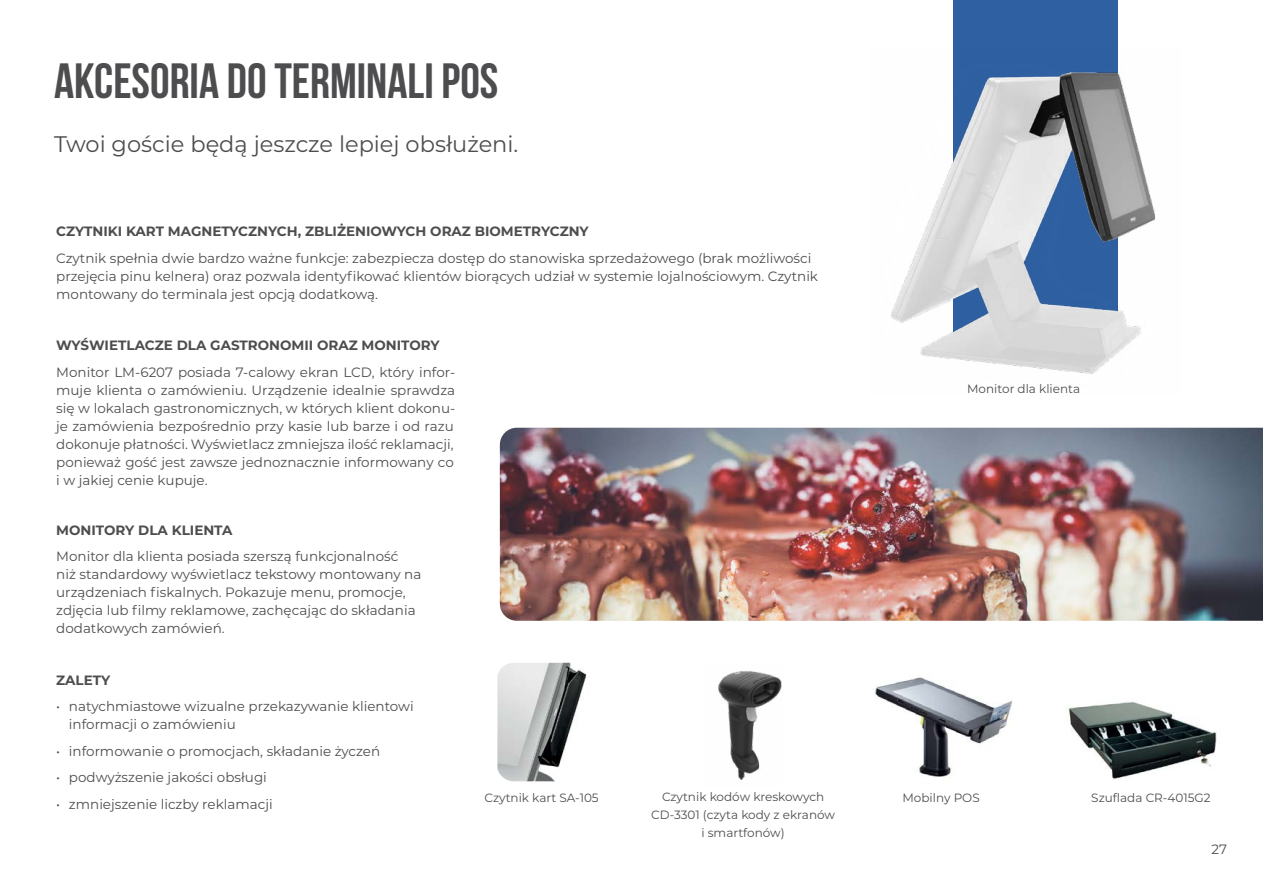
<style>
.page{position:relative;width:1263px;height:893px;background:#fff}
.page>*{position:absolute;margin:0;border:0;box-sizing:border-box;transform-origin:0 0}
.t1{font:700 49.5px "Bebas Neue";color:#4d4d4f}
.t2{font:22.5px "Montserrat";color:#4d4d4f}
.t3{font:13.5px/18px "Montserrat";color:#4d4d4f}
.t4{font:700 13.5px "Montserrat";color:#4d4d4f}
.t5{font:12px/18px "Montserrat";color:#4d4d4f;text-align:center}
</style>
<div class="page">
<div style="left:953px;top:0;width:165px;height:345px;background:#2f60a1"></div>
<img style="left:500px;top:428px;width:763px;height:193px">
<img style="left:891px;top:72px;width:265px;height:302px">
<img style="left:497px;top:663px;width:90px;height:118px">
<img style="left:875px;top:677px;width:138px;height:100px">
<img style="left:1068px;top:702px;width:149px;height:78px">
<img style="left:718px;top:671px;width:64px;height:109px">
<h1 class="t1" style="left:54px;top:54px;width:446px">AKCESORIA DO TERMINALI POS</h1>
<h2 class="t2" style="left:54px;top:129px;width:466px">Twoi goście będą jeszcze lepiej obsłużeni.</h2>
<p class="t4" style="left:56px;top:222px;width:534px">CZYTNIKI KART MAGNETYCZNYCH, ZBLIŻENIOWYCH ORAZ BIOMETRYCZNY</p>
<p class="t3" style="left:56px;top:248px;width:763px">Czytnik spełnia dwie bardzo ważne funkcje: zabezpiecza dostęp do stanowiska sprzedażowego (brak możliwości przejęcia pinu kelnera) oraz pozwala identyfikować klientów biorących udział w systemie lojalnościowym. Czytnik montowany do terminala jest opcją dodatkową.</p>
<p class="t4" style="left:56px;top:336px;width:385px">WYŚWIETLACZE DLA GASTRONOMII ORAZ MONITORY</p>
<p class="t3" style="left:56px;top:362px;width:401px;text-align:justify">Monitor LM-6207 posiada 7-calowy ekran LCD, który infor&shy;muje klienta o zamówieniu. Urządzenie idealnie sprawdza się w lokalach gastronomicznych, w których klient dokonu&shy;je zamówienia bezpośrednio przy kasie lub barze i od razu dokonuje płatności. Wyświetlacz zmniejsza ilość reklamacji, ponieważ gość jest zawsze jednoznacznie informowany co i w jakiej cenie kupuje.</p>
<p class="t4" style="left:56px;top:520px;width:178px">MONITORY DLA KLIENTA</p>
<p class="t3" style="left:56px;top:547px;width:367px">Monitor dla klienta posiada szerszą funkcjonalność niż standardowy wyświetlacz tekstowy montowany na urządzeniach fiskalnych. Pokazuje menu, promocje, zdjęcia lub filmy reklamowe, zachęcając do składania dodatkowych zamówień.</p>
<p class="t4" style="left:56px;top:670px;width:55px">ZALETY</p>
<p class="t3" style="left:69px;top:697px;width:346px;text-indent:-13px">• natychmiastowe wizualne przekazywanie klientowi informacji o zamówieniu</p>
<p class="t3" style="left:56px;top:741px;width:325px">• informowanie o promocjach, składanie życzeń</p>
<p class="t3" style="left:56px;top:768px;width:212px">• podwyższenie jakości obsługi</p>
<p class="t3" style="left:56px;top:794px;width:218px">• zmniejszenie liczby reklamacji</p>
<p class="t5" style="left:967px;top:379px;width:115px">Monitor dla klienta</p>
<p class="t5" style="left:662px;top:788px;width:164px">Czytnik kodów kreskowych</p>
<p class="t5" style="left:1091px;top:789px;width:121px">Szuflada CR-4015G2</p>
<p class="t5" style="left:651px;top:806px;width:185px">CD-3301 (czyta kody z ekranów i smartfonów)</p>
<p class="t5" style="left:485px;top:788px;width:116px">Czytnik kart SA-105</p>
<p class="t5" style="left:902px;top:788px;width:79px">Mobilny POS</p>
<p class="t3" style="left:1211px;top:840px;width:17px">27</p>
</div>
